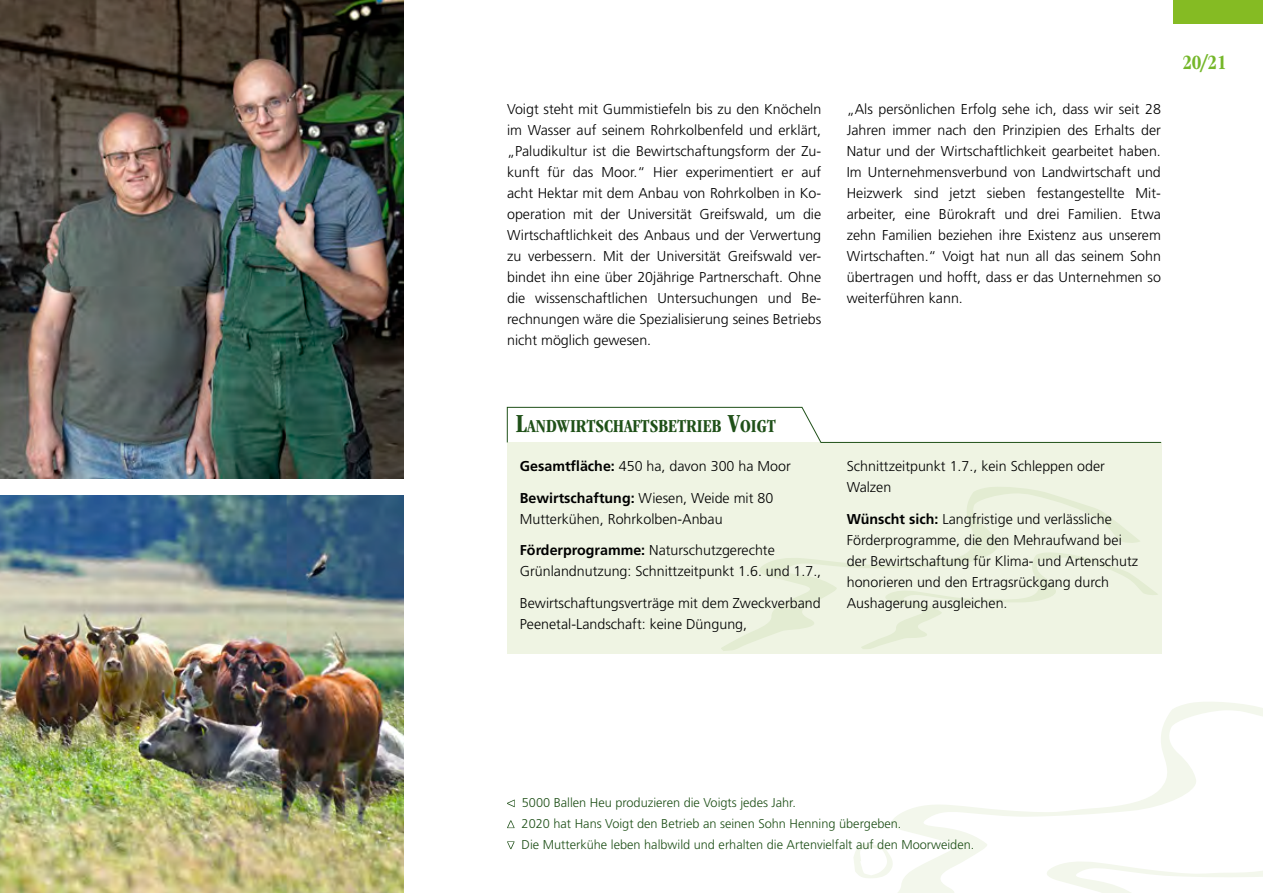
<style>
.page{position:relative;width:1263px;height:893px;background:#fff}
.page>*{position:absolute;margin:0;border:0;box-sizing:border-box;transform-origin:0 0}
.t1{font:700 condensed 21px "ITC Garamond Std";color:#75b72a}
.Kapitel-Titel_ohne_I{font:700 condensed 18.9px "ITC Garamond Std";color:#1f5018}
.LT_2-Sp{font:300 14.25px/21px "Frutiger LT Std";color:#000;text-align:justify}
.Infobox{font:300 14.25px/21px "Frutiger LT Std";color:#000}
.t2{font:300 12.75px/21px "Frutiger LT Std";color:#1f5018}
.s1{font-size:27px}
.s2{font-weight:700}
</style>
<div class="page">
<div style="left:1174px;top:0;width:89px;height:23px;background:#85bb23"></div>
<img style="left:0;top:0;width:403px;height:478px">
<img style="left:1px;top:495px;width:402px;height:398px">
<svg style="left:892px;top:702px;width:371px;height:191px"></svg>
<svg style="left:853px;top:843px;width:43px;height:36px"></svg>
<svg style="left:1005px;top:792px;width:258px;height:101px"></svg>
<svg style="left:507px;top:800px;width:8px;height:7px"></svg>
<svg style="left:507px;top:820px;width:7px;height:8px"></svg>
<svg style="left:507px;top:841px;width:7px;height:8px"></svg>
<div style="left:507px;top:442px;width:654px;height:212px;background:#eff4e3"></div>
<svg style="left:507px;top:407px;width:654px;height:36px"></svg>
<svg style="left:1140px;top:581px;width:18px;height:14px"></svg>
<svg style="left:721px;top:487px;width:419px;height:164px"></svg>
<p class="LT_2-Sp" style="left:507px;top:99px;width:316px">Voigt steht mit Gummistiefeln bis zu den Knöcheln im Wasser auf seinem Rohrkolbenfeld und erklärt, „Paludikultur ist die Bewirtschaftungsform der Zu&shy;kunft für das Moor.“ Hier experimentiert er auf acht Hektar mit dem Anbau von Rohrkolben in Ko&shy;operation mit der Universität Greifswald, um die Wirtschaftlichkeit des Anbaus und der Verwertung zu verbessern. Mit der Universität Greifswald ver&shy;bindet ihn eine über 20jährige Partnerschaft. Ohne die wissenschaftlichen Untersuchungen und Be&shy;rechnungen wäre die Spezialisierung seines Betriebs nicht möglich gewesen.</p>
<p class="LT_2-Sp" style="left:847px;top:99px;width:316px">„Als persönlichen Erfolg sehe ich, dass wir seit 28<br>Jahren immer nach den Prinzipien des Erhalts der Natur und der Wirtschaftlichkeit gearbeitet haben.<br>Im Unternehmensverbund von Landwirtschaft und Heizwerk sind jetzt sieben festangestellte Mit&shy;arbeiter, eine Bürokraft und drei Familien. Etwa zehn Familien beziehen ihre Existenz aus unserem Wirtschaften.“ Voigt hat nun all das seinem Sohn übertragen und hofft, dass er das Unternehmen so weiterführen kann.</p>
<h1 class="t1" style="left:1182px;top:51px;width:46px">20/21</h1>
<h2 class="Kapitel-Titel_ohne_I" style="left:516px;top:416px;width:262px"><span class="s1">L</span>ANDWIRTSCHAFTSBETRIEB <span class="s1">V</span>OIGT</h2>
<p class="Infobox" style="left:520px;top:456px;width:272px"><span class="s2">Gesamtfläche:</span> 450 ha, davon 300 ha Moor</p>
<p class="Infobox" style="left:520px;top:487px;width:255px"><span class="s2">Bewirtschaftung:</span> Wiesen, Weide mit 80<br>Mutterkühen, Rohrkolben-Anbau</p>
<p class="Infobox" style="left:520px;top:540px;width:303px"><span class="s2">Förderprogramme:</span> Naturschutzgerechte<br>Grünlandnutzung: Schnittzeitpunkt 1.6. und 1.7.,</p>
<p class="Infobox" style="left:520px;top:592px;width:302px">Bewirtschaftungsverträge mit dem Zweckverband<br>Peenetal-Landschaft: keine Düngung,</p>
<p class="Infobox" style="left:847px;top:456px;width:260px">Schnittzeitpunkt 1.7., kein Schleppen oder<br>Walzen</p>
<p class="Infobox" style="left:847px;top:508px;width:293px"><span class="s2">Wünscht sich:</span> Langfristige und verlässliche Förderprogramme, die den Mehraufwand bei der Bewirtschaftung für Klima- und Artenschutz honorieren und den Ertragsrückgang durch Aushagerung ausgleichen.</p>
<p class="t2" style="left:522px;top:792px;width:454px">5000 Ballen Heu produzieren die Voigts jedes Jahr.<br>2020 hat Hans Voigt den Betrieb an seinen Sohn Henning übergeben.<br>Die Mutterkühe leben halbwild und erhalten die Artenvielfalt auf den Moorweiden.</p>
</div>
